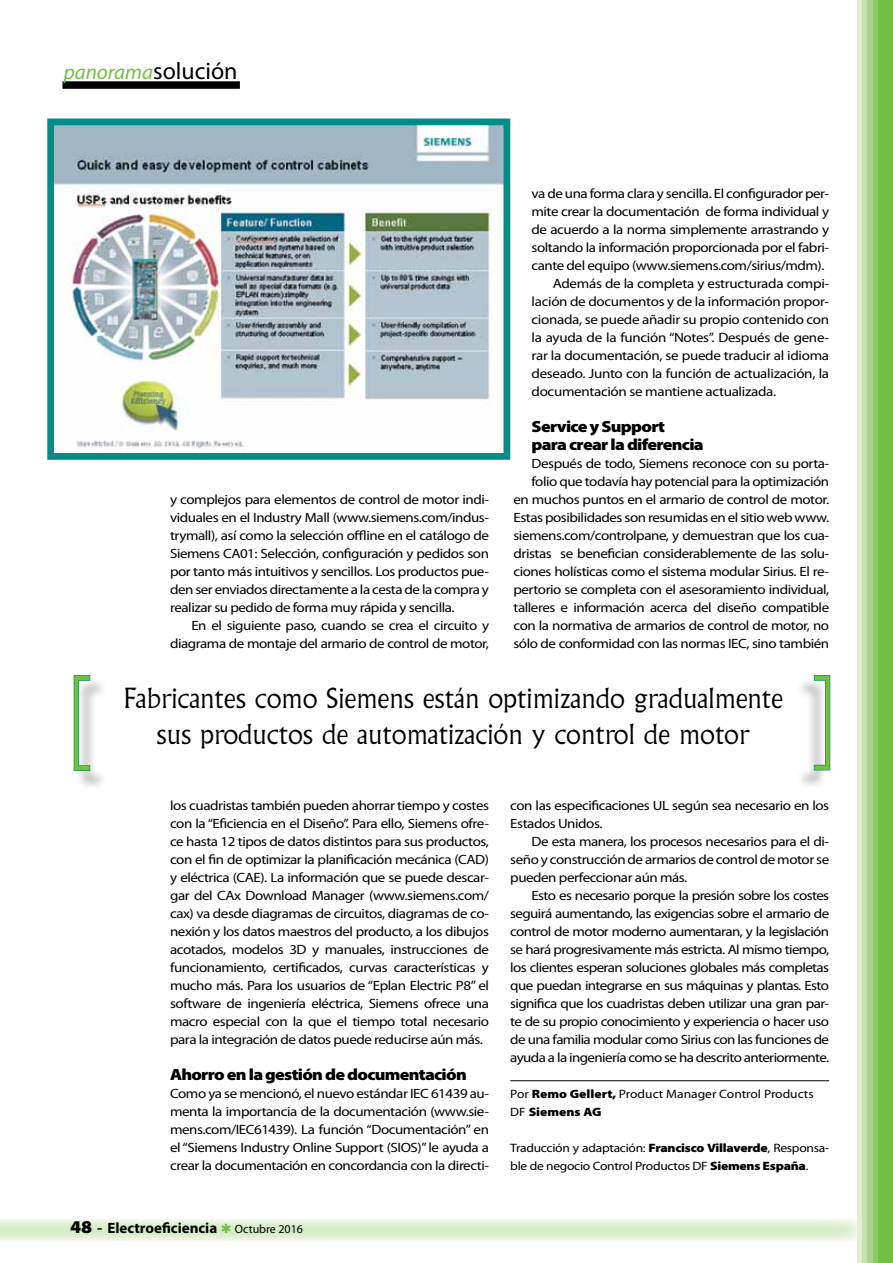
<style>
.page{position:relative;width:893px;height:1263px;background:#fff}
.page>*{position:absolute;margin:0;border:0;box-sizing:border-box;transform-origin:0 0}
.t1{font:300 118.5px "Myriad Pro";color:#72bf44;scale:.75 1}
.t2{font:300 117.9px "Myriad Pro";color:#72bf44;scale:.75 1}
.t3{font:300 27px "Albertus MT Std";color:#000}
.t4{font:italic 21px "Myriad Pro";color:#72bf44}
.t5{font:900 16.2px/18px "Myriad Pro";letter-spacing:-.04em;color:#000;scale:1.11 1}
.t6{font:700 15px "Myriad Pro";color:#000}
.t7{font:13.5px/18px "Myriad Pro";letter-spacing:-.03em;color:#000;text-align:justify;scale:1.11 1}
.t8{font:12.15px/18px "Myriad Pro";letter-spacing:-.02em;color:#000;scale:1.11 1}
.t9{font:12.15px/18px "Myriad Pro";color:#000;scale:1.11 1}
.s1{font-style:normal;font-size:24px;color:#000}
.s2{font-weight:900}
.s3{font-weight:900;font-stretch:semi-expanded;font-size:18px}
.s4{font-family:"Times New Roman";font-weight:400;font-size:18px}
.s5{font-weight:400;font-size:12px}
</style>
<div class="page">
<svg style="left:0;top:1219px;width:857px;height:22px;background:#e0f0d6"></svg>
<img style="left:55px;top:126px;width:447px;height:323px">
<div style="left:47px;top:118px;width:463px;height:342px;border:7px solid #008c87"></div>
<div style="left:63px;top:81px;width:177px;height:8px;background:#000"></div>
<hr style="left:857px;top:0;width:4px;height:1263px;background:#e0efd4">
<hr style="left:862px;top:0;width:4px;height:1263px;background:#c5e1ae">
<div style="left:868px;top:0;width:6px;height:1263px;background:#aad48a"></div>
<hr style="left:873px;top:0;width:4px;height:1263px;background:#8fc964">
<div style="left:878px;top:0;width:15px;height:1263px;background:#72bf44"></div>
<div style="left:76px;top:678px;width:33px;height:112px;background:#000;opacity:.3"></div>
<svg style="left:73px;top:675px;width:18px;height:97px"></svg>
<div style="left:795px;top:678px;width:33px;height:111px;background:#000;opacity:.3"></div>
<svg style="left:813px;top:675px;width:18px;height:96px"></svg>
<hr style="left:510px;top:1080px;width:319px;height:1px;background:#000">
<svg style="left:222px;top:1223px;width:9px;height:10px"></svg>
<h3 class="t4" style="left:64px;top:61px;width:175px">panorama<span class="s1">solución</span></h3>
<p class="t7" style="left:170px;top:491px;width:289px">y complejos para elementos de control de motor indi&shy;viduales en el Industry Mall (www.siemens.com/indus&shy;trymall), así como la selección offline en el catálogo de Siemens CA01: Selección, configuración y pedidos son por tanto más intuitivos y sencillos. Los productos pue&shy;den ser enviados directamente a la cesta de la compra y realizar su pedido de forma muy rápida y sencilla.</p>
<p class="t7" style="left:170px;top:617px;width:289px;text-align:right">En el siguiente paso, cuando se crea el circuito y diagrama de montaje del armario de control de motor,</p>
<p class="t7" style="left:531px;top:185px;width:270px">va de una forma clara y sencilla. El configurador per-</p>
<p class="t7" style="left:531px;top:203px;width:270px">mite crear la documentación de forma individual y</p>
<p class="t7" style="left:531px;top:221px;width:270px">de acuerdo a la norma simplemente arrastrando y</p>
<p class="t7" style="left:531px;top:239px;width:270px">soltando la información proporcionada por el fabri-</p>
<p class="t7" style="left:531px;top:257px;width:265px">cante del equipo (www.siemens.com/sirius/mdm).</p>
<p class="t7" style="left:553px;top:275px;width:251px">Además de la completa y estructurada compi-</p>
<p class="t7" style="left:531px;top:293px;width:270px">lación de documentos y de la información propor-</p>
<p class="t7" style="left:531px;top:311px;width:270px">cionada, se puede añadir su propio contenido con</p>
<p class="t7" style="left:531px;top:329px;width:270px">la ayuda de la función “Notes”. Después de gene-</p>
<p class="t7" style="left:531px;top:347px;width:270px">rar la documentación, se puede traducir al idioma</p>
<p class="t7" style="left:531px;top:365px;width:270px">deseado. Junto con la función de actualización, la</p>
<p class="t7" style="left:531px;top:383px;width:222px">documentación se mantiene actualizada.</p>
<p class="t5" style="left:531px;top:418px;width:157px">Service y Support para crear la diferencia</p>
<p class="t7" style="left:513px;top:455px;width:286px;text-align:right">Después de todo, Siemens reconoce con su porta&shy;folio que todavía hay potencial para la optimización en muchos puntos en el armario de control de motor.<br>Estas posibilidades son resumidas en el sitio web www. siemens.com/controlpane, y demuestran que los cua&shy;dristas se benefician considerablemente de las solu&shy;ciones holísticas como el sistema modular Sirius. El re&shy;pertorio se completa con el asesoramiento individual, talleres e información acerca del diseño compatible con la normativa de armarios de control de motor, no sólo de conformidad con las normas IEC, sino también</p>
<h1 class="t1" style="left:66px;top:652px;width:33px">[</h1>
<h3 class="t3" style="left:123px;top:681px;width:661px">Fabricantes como Siemens están optimizando gradualmente</h3>
<h3 class="t3" style="left:157px;top:717px;width:595px">sus productos de automatización y control de motor</h3>
<h2 class="t2" style="left:814px;top:652px;width:33px">]</h2>
<p class="t7" style="left:170px;top:797px;width:289px">los cuadristas también pueden ahorrar tiempo y costes con la “Eficiencia en el Diseño”. Para ello, Siemens ofre&shy;ce hasta 12 tipos de datos distintos para sus productos, con el fin de optimizar la planificación mecánica (CAD) y eléctrica (CAE). La información que se puede descar&shy;gar del CAx Download Manager (www.siemens.com/ cax) va desde diagramas de circuitos, diagramas de co&shy;nexión y los datos maestros del producto, a los dibujos acotados, modelos 3D y manuales, instrucciones de funcionamiento, certificados, curvas características y mucho más. Para los usuarios de “Eplan Electric P8” el software de ingeniería eléctrica, Siemens ofrece una macro especial con la que el tiempo total necesario para la integración de datos puede reducirse aún más.</p>
<p class="t5" style="left:170px;top:1066px;width:269px">Ahorro en la gestión de documentación</p>
<p class="t7" style="left:170px;top:1085px;width:289px">Como ya se mencionó, el nuevo estándar IEC 61439 au&shy;menta la importancia de la documentación (www.sie&shy;mens.com/IEC61439). La función “Documentación” en el “Siemens Industry Online Support (SIOS)” le ayuda a crear la documentación en concordancia con la directi-</p>
<p class="t7" style="left:510px;top:797px;width:289px">con las especificaciones UL según sea necesario en los<br>Estados Unidos.</p>
<p class="t7" style="left:510px;top:833px;width:289px;text-indent:21px">De esta manera, los procesos necesarios para el di&shy;seño y construcción de armarios de control de motor se pueden perfeccionar aún más.</p>
<p class="t7" style="left:510px;top:887px;width:289px;text-indent:21px">Esto es necesario porque la presión sobre los costes seguirá aumentando, las exigencias sobre el armario de control de motor moderno aumentaran, y la legislación se hará progresivamente más estricta. Al mismo tiempo, los clientes esperan soluciones globales más completas que puedan integrarse en sus máquinas y plantas. Esto significa que los cuadristas deben utilizar una gran par&shy;te de su propio conocimiento y experiencia o hacer uso de una familia modular como Sirius con las funciones de ayuda a la ingeniería como se ha descrito anteriormente.</p>
<p class="t9" style="left:510px;top:1085px;width:275px">Por <span class="s2">Remo Gellert,</span> Product Manager Control Products<br>DF <span class="s2">Siemens AG</span></p>
<p class="t8" style="left:510px;top:1139px;width:289px">Traducción y adaptación: <span class="s2">Francisco Villaverde</span>, Responsa&shy;ble de negocio Control Productos DF <span class="s2">Siemens España</span>.</p>
<p class="t6" style="left:70px;top:1219px;width:234px"><span class="s3">48</span> <span class="s4">-</span> Electroeficiencia <span class="s5">Octubre 2016</span></p>
</div>
